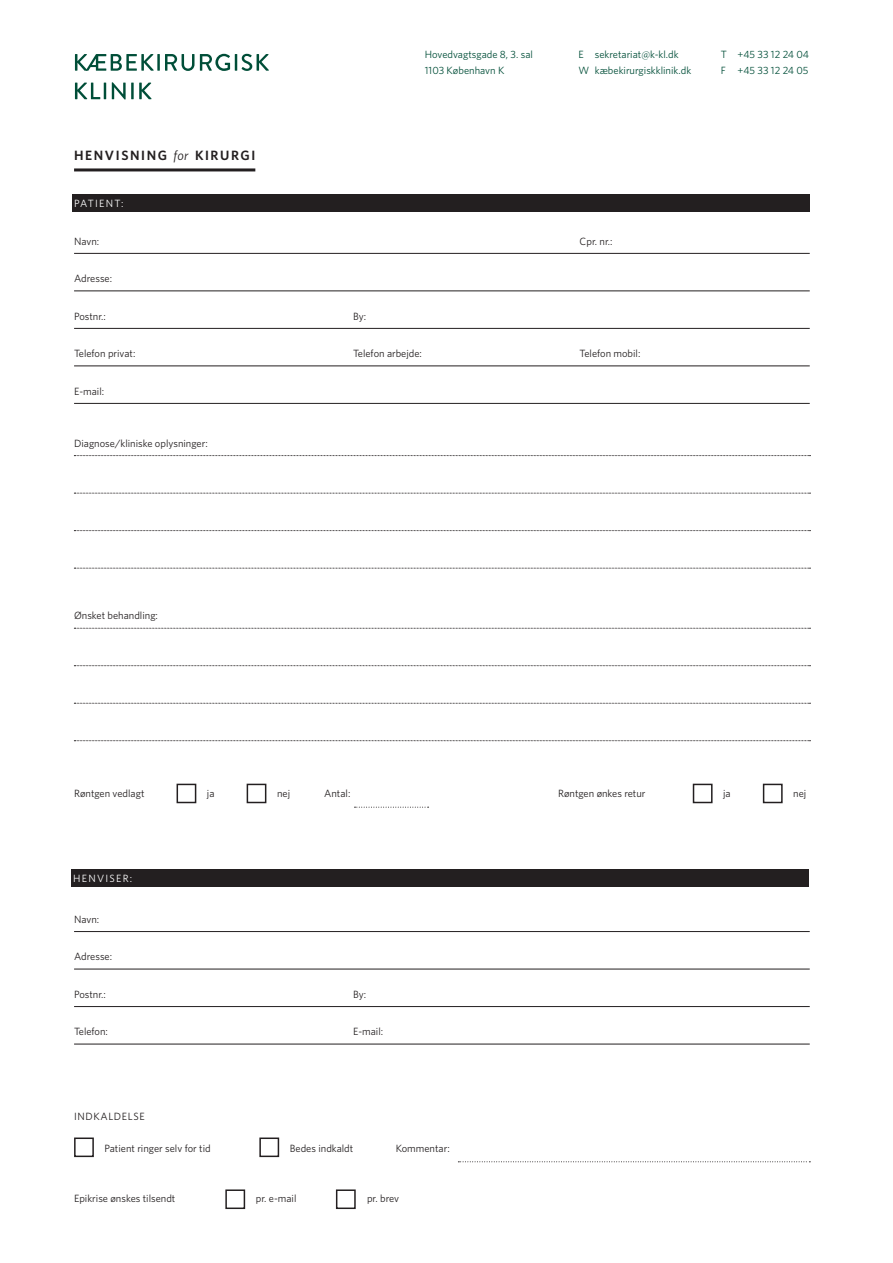
<style>
.page{position:relative;width:893px;height:1263px;background:#fff}
.page>*{position:absolute;margin:0;border:0;box-sizing:border-box;transform-origin:0 0}
.t1{font:600 13.5px "Whitney";letter-spacing:.12em;color:#231f20}
.t2{font:10.5px "Whitney";color:#231f20}
.t3{font:10.5px "Whitney";color:#004e38}
.t4{font:10.5px "Whitney";letter-spacing:.12em;color:#fff}
.t5{font:10.5px "Whitney";letter-spacing:.06em;color:#231f20}
.s1{font-weight:400;font-style:italic}
</style>
<div class="page">
<hr style="left:74px;top:253px;width:736px;height:1px;background:#231f20">
<hr style="left:74px;top:291px;width:736px;height:1px;background:#231f20">
<hr style="left:74px;top:328px;width:736px;height:1px;background:#231f20">
<hr style="left:74px;top:366px;width:736px;height:1px;background:#231f20">
<hr style="left:74px;top:403px;width:736px;height:1px;background:#231f20">
<svg style="left:74px;top:455px;width:736px;height:1px"></svg>
<svg style="left:74px;top:493px;width:736px;height:1px"></svg>
<svg style="left:74px;top:530px;width:736px;height:1px"></svg>
<svg style="left:74px;top:568px;width:736px;height:1px"></svg>
<svg style="left:74px;top:628px;width:736px;height:1px"></svg>
<svg style="left:74px;top:665px;width:736px;height:1px"></svg>
<svg style="left:74px;top:703px;width:736px;height:1px"></svg>
<svg style="left:74px;top:740px;width:736px;height:1px"></svg>
<div style="left:72px;top:194px;width:738px;height:18px;background:#231f20"></div>
<hr style="left:74px;top:931px;width:736px;height:1px;background:#231f20">
<hr style="left:74px;top:969px;width:736px;height:1px;background:#231f20">
<hr style="left:74px;top:1006px;width:736px;height:1px;background:#231f20">
<hr style="left:74px;top:1044px;width:736px;height:1px;background:#231f20">
<div style="left:71px;top:869px;width:738px;height:18px;background:#231f20"></div>
<div style="left:74px;top:1137px;width:20px;height:20px;border:2px solid #231f20"></div>
<div style="left:225px;top:1189px;width:20px;height:20px;border:2px solid #231f20"></div>
<div style="left:259px;top:1137px;width:20px;height:20px;border:2px solid #231f20"></div>
<div style="left:336px;top:1189px;width:20px;height:20px;border:2px solid #231f20"></div>
<svg style="left:458px;top:1161px;width:352px;height:1px"></svg>
<div style="left:177px;top:784px;width:19px;height:19px;border:2px solid #231f20"></div>
<div style="left:247px;top:784px;width:19px;height:19px;border:2px solid #231f20"></div>
<div style="left:693px;top:784px;width:19px;height:19px;border:2px solid #231f20"></div>
<div style="left:763px;top:784px;width:20px;height:19px;border:2px solid #231f20"></div>
<svg style="left:354px;top:807px;width:75px;height:1px"></svg>
<hr style="left:74px;top:168px;width:181px;height:3px;background:#231f20">
<svg style="left:75px;top:54px;width:79px;height:17px"></svg>
<hr style="left:157px;top:54px;width:3px;height:17px;background:#004e38">
<svg style="left:165px;top:54px;width:29px;height:17px"></svg>
<svg style="left:200px;top:54px;width:69px;height:17px"></svg>
<svg style="left:75px;top:83px;width:31px;height:16px"></svg>
<svg style="left:112px;top:82px;width:14px;height:17px"></svg>
<hr style="left:131px;top:83px;width:3px;height:16px;background:#004e38">
<svg style="left:139px;top:83px;width:13px;height:16px"></svg>
<p class="t1" style="left:74px;top:147px;width:183px">HENVISNING <span class="s1">for</span> KIRURGI</p>
<p class="t4" style="left:74px;top:197px;width:51px">PATIENT:</p>
<p class="t3" style="left:425px;top:48px;width:110px">Hovedvagtsgade 8, 3. sal</p>
<p class="t3" style="left:425px;top:64px;width:81px">1103 København K</p>
<p class="t3" style="left:578px;top:48px;width:102px">E sekretariat@k-kl.dk</p>
<p class="t3" style="left:578px;top:64px;width:114px">W kæbekirurgiskklinik.dk</p>
<p class="t2" style="left:74px;top:235px;width:27px">Navn:</p>
<p class="t2" style="left:580px;top:235px;width:34px">Cpr. nr.:</p>
<p class="t2" style="left:74px;top:272px;width:40px">Adresse:</p>
<p class="t2" style="left:74px;top:310px;width:33px">Postnr.:</p>
<p class="t2" style="left:353px;top:310px;width:15px">By:</p>
<p class="t2" style="left:74px;top:347px;width:63px">Telefon privat:</p>
<p class="t2" style="left:353px;top:347px;width:70px">Telefon arbejde:</p>
<p class="t2" style="left:580px;top:347px;width:62px">Telefon mobil:</p>
<p class="t2" style="left:74px;top:385px;width:32px">E-mail:</p>
<p class="t2" style="left:74px;top:437px;width:135px">Diagnose/kliniske oplysninger:</p>
<p class="t3" style="left:721px;top:48px;width:90px">T +45 33 12 24 04</p>
<p class="t3" style="left:721px;top:64px;width:89px">F +45 33 12 24 05</p>
<p class="t2" style="left:74px;top:610px;width:85px">Ønsket behandling:</p>
<p class="t2" style="left:74px;top:787px;width:72px">Røntgen vedlagt</p>
<p class="t2" style="left:207px;top:787px;width:9px">ja</p>
<p class="t2" style="left:277px;top:787px;width:15px">nej</p>
<p class="t2" style="left:324px;top:787px;width:28px">Antal:</p>
<p class="t2" style="left:558px;top:787px;width:89px">Røntgen ønkes retur</p>
<p class="t2" style="left:723px;top:787px;width:9px">ja</p>
<p class="t2" style="left:793px;top:787px;width:15px">nej</p>
<p class="t4" style="left:73px;top:872px;width:61px">HENVISER:</p>
<p class="t2" style="left:74px;top:913px;width:27px">Navn:</p>
<p class="t2" style="left:74px;top:950px;width:40px">Adresse:</p>
<p class="t2" style="left:74px;top:988px;width:33px">Postnr.:</p>
<p class="t2" style="left:353px;top:988px;width:15px">By:</p>
<p class="t2" style="left:74px;top:1025px;width:35px">Telefon:</p>
<p class="t2" style="left:353px;top:1025px;width:32px">E-mail:</p>
<p class="t5" style="left:74px;top:1110px;width:72px">INDKALDELSE</p>
<p class="t2" style="left:104px;top:1142px;width:108px">Patient ringer selv for tid</p>
<p class="t2" style="left:290px;top:1142px;width:65px">Bedes indkaldt</p>
<p class="t2" style="left:396px;top:1142px;width:56px">Kommentar:</p>
<p class="t2" style="left:74px;top:1192px;width:103px">Epikrise ønskes tilsendt</p>
<p class="t2" style="left:256px;top:1192px;width:42px">pr. e-mail</p>
<p class="t2" style="left:367px;top:1192px;width:34px">pr. brev</p>
</div>
